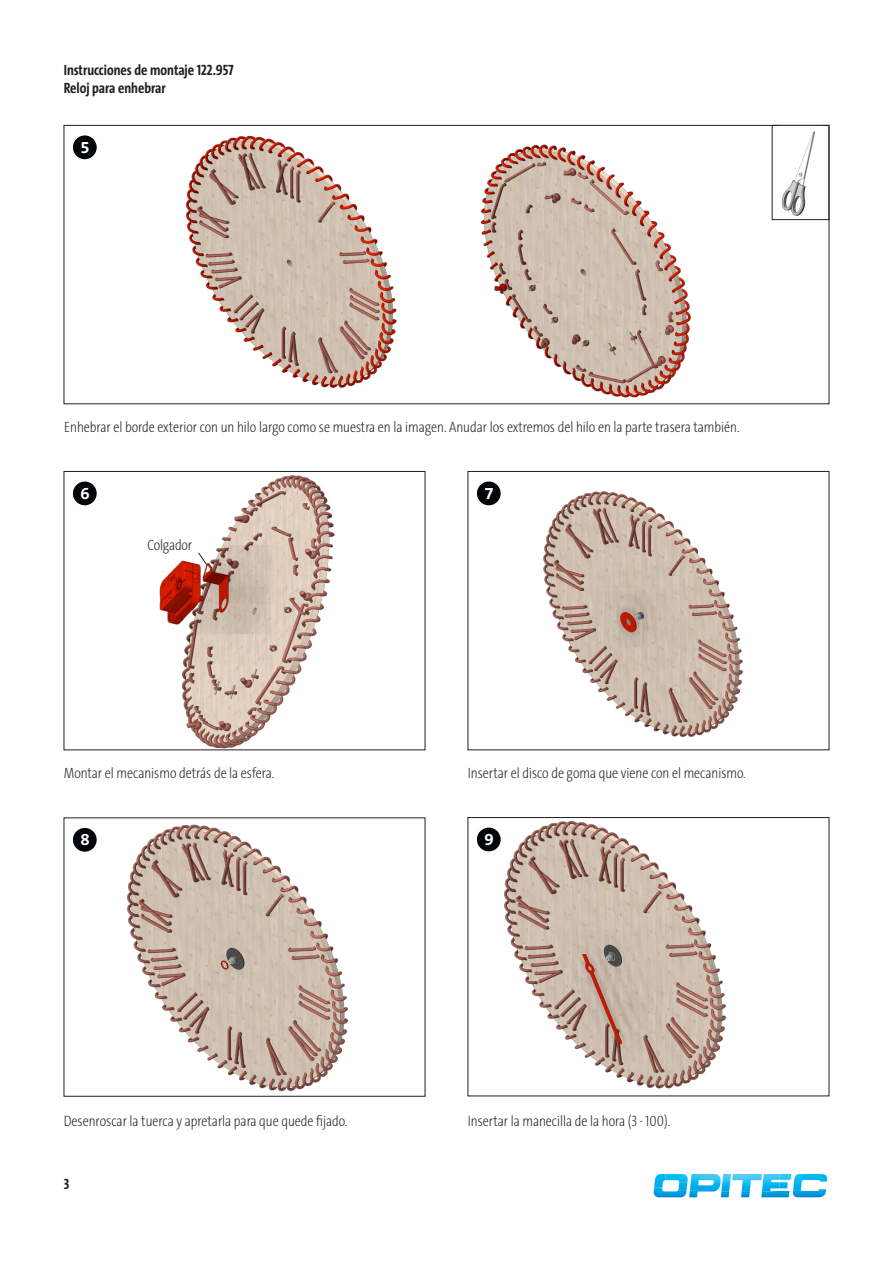
<style>
.page{position:relative;width:893px;height:1263px;background:#fff}
.page>*{position:absolute;margin:0;border:0;box-sizing:border-box;transform-origin:0 0}
.t1{font:700 16.8px "The Sans B W7";color:#fff}
.Anleitung-Info{font:200 15px "The Sans Cd LF2";color:#231f20}
.Beschreibung_linksbü{font:700 15px "The Sans Cd LF7";color:#231f20}
.Anleitungstext-Inhal{font:200 15px "The Sans Cd LF2";letter-spacing:-.01em;color:#231f20}
</style>
<div class="page">
<svg style="left:653px;top:1174px;width:175px;height:24px"></svg>
<img style="left:185px;top:135px;width:506px;height:263px">
<div style="left:72px;top:135px;width:26px;height:25px;background:#000507;border-radius:50%"></div>
<div style="left:71px;top:134px;width:27px;height:27px;border:2px solid #fff;border-radius:50%"></div>
<img style="left:781px;top:131px;width:34px;height:85px">
<div style="left:772px;top:125px;width:57px;height:95px;border:1px solid #231f20"></div>
<img style="left:159px;top:475px;width:176px;height:273px">
<div style="left:72px;top:481px;width:26px;height:25px;background:#000507;border-radius:50%"></div>
<div style="left:71px;top:480px;width:27px;height:27px;border:2px solid #fff;border-radius:50%"></div>
<svg style="left:198px;top:552px;width:9px;height:13px"></svg>
<img style="left:543px;top:491px;width:200px;height:247px">
<div style="left:476px;top:481px;width:25px;height:25px;background:#000507;border-radius:50%"></div>
<div style="left:475px;top:480px;width:27px;height:27px;border:2px solid #fff;border-radius:50%"></div>
<img style="left:127px;top:824px;width:222px;height:268px">
<div style="left:72px;top:827px;width:26px;height:25px;background:#000507;border-radius:50%"></div>
<div style="left:71px;top:826px;width:27px;height:27px;border:2px solid #fff;border-radius:50%"></div>
<img style="left:504px;top:821px;width:222px;height:268px">
<div style="left:476px;top:827px;width:25px;height:25px;background:#000507;border-radius:50%"></div>
<div style="left:475px;top:826px;width:27px;height:27px;border:2px solid #fff;border-radius:50%"></div>
<p class="Beschreibung_linksbü" style="left:64px;top:60px;width:171px">Instrucciones de montaje 122.957</p>
<p class="Beschreibung_linksbü" style="left:64px;top:78px;width:104px">Reloj para enhebrar</p>
<p class="t1" style="left:81px;top:136px;width:11px">5</p>
<p class="Anleitung-Info" style="left:64px;top:418px;width:677px">Enhebrar el borde exterior con un hilo largo como se muestra en la imagen. Anudar los extremos del hilo en la parte trasera también.</p>
<p class="t1" style="left:81px;top:482px;width:11px">6</p>
<p class="Anleitungstext-Inhal" style="left:148px;top:536px;width:46px">Colgador</p>
<p class="Anleitung-Info" style="left:64px;top:764px;width:212px">Montar el mecanismo detrás de la esfera.</p>
<p class="t1" style="left:81px;top:829px;width:11px">8</p>
<p class="Anleitung-Info" style="left:64px;top:1112px;width:285px">Desenroscar la tuerca y apretarla para que quede fijado.</p>
<p class="Beschreibung_linksbü" style="left:64px;top:1174px;width:7px">3</p>
<p class="t1" style="left:485px;top:482px;width:11px">7</p>
<p class="Anleitung-Info" style="left:468px;top:764px;width:280px">Insertar el disco de goma que viene con el mecanismo.</p>
<p class="t1" style="left:485px;top:828px;width:11px">9</p>
<p class="Anleitung-Info" style="left:468px;top:1111px;width:204px">Insertar la manecilla de la hora (3 - 100).</p>
</div>
